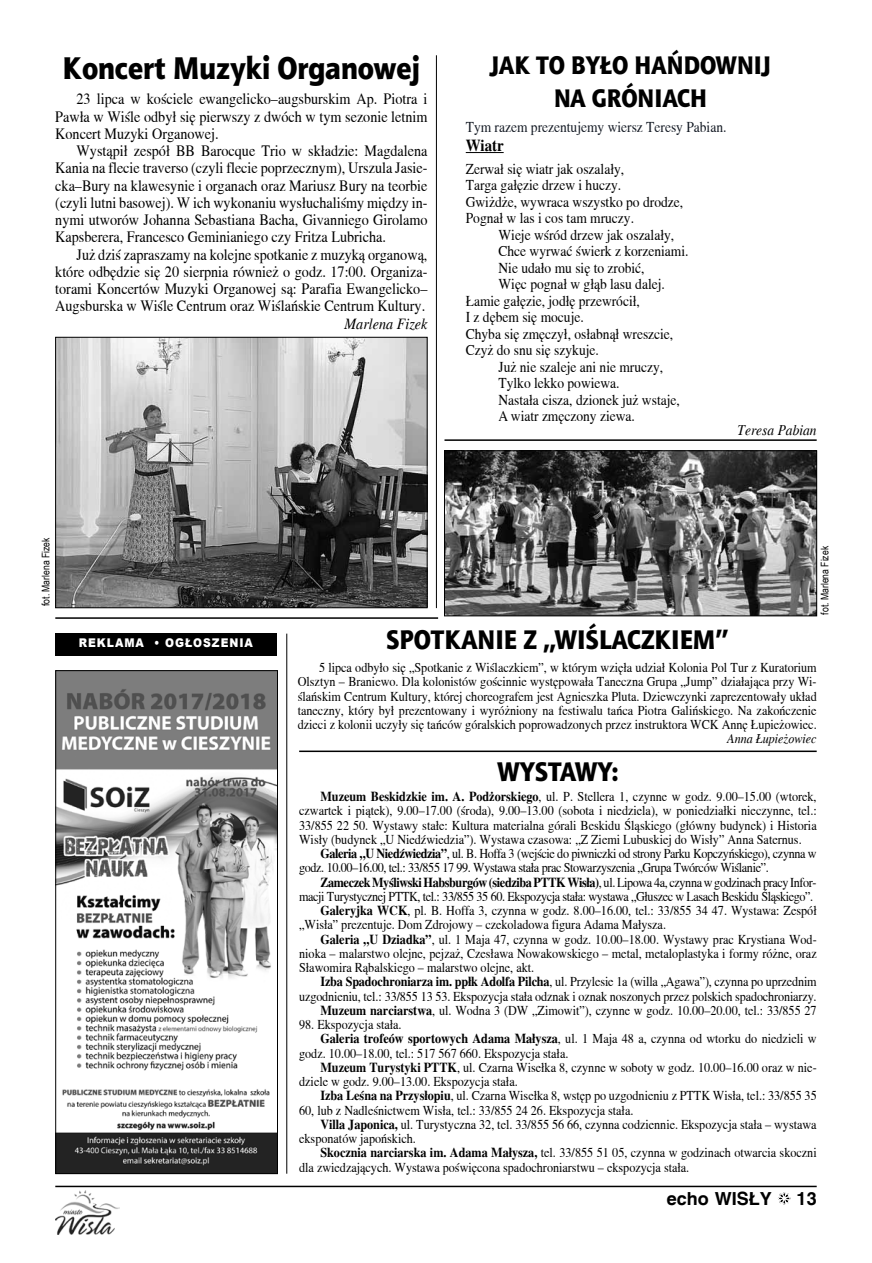
<style>
.page{position:relative;width:872px;height:1263px;background:#fff}
.page>*{position:absolute;margin:0;border:0;box-sizing:border-box;transform-origin:0 0}
.t1{font:31.5px "Aerton TTEFN Black";color:#000;scale:.9 1}
.t2{font:27px "Aerton TTEFN Black";color:#000;scale:.9 1}
.t3{font:25.5px/32.4px "Aerton TTEFN Black";color:#000;text-align:center;scale:.9 1}
.t4{font:700 18px "Switzerland";color:#000}
.t5{font:700 16.5px "Toronto";color:#000;scale:.9 1}
.t6{font:15.75px/17.2px "Toronto";color:#000;text-align:justify;scale:.9 1}
.t7{font:italic 15.75px "Toronto";color:#000;scale:.9 1}
.t8{font:15px/16.5px "Toronto";color:#000;scale:.9 1}
.t9{font:15px "Toronto";color:#151b25;scale:.9 1}
.t10{font:italic 15px "Toronto";color:#000;scale:.9 1}
.t11{font:13.5px/14.2px "Toronto";color:#000;text-align:justify;scale:.9 1}
.t12{font:13.5px/14.2px "Toronto";letter-spacing:-.03em;color:#000;scale:.9 1}
.t13{font:700 13.5px "Toronto";letter-spacing:-.03em;color:#000;scale:.9 1}
.t14{font:italic 13.5px "Toronto";color:#000;scale:.9 1}
.t15{font:900 12px "Arial";letter-spacing:.09em;color:#fff;scale:.9 1}
.t16{font:10.5px "Arial Narrow";color:#000}
.s1{font-weight:700}
.s2{font-weight:400}
.s3{color:#fff}
</style>
<div class="page">
<hr style="left:55px;top:1186px;width:761px;height:1px;background:#000">
<svg style="left:778px;top:1192px;width:12px;height:13px"></svg>
<img style="left:55px;top:1191px;width:64px;height:43px">
<div style="left:55px;top:633px;width:221px;height:22px;background:#000"></div>
<hr style="left:55px;top:617px;width:383px;height:2px;background:#000">
<img style="left:57px;top:672px;width:219px;height:500px">
<div style="left:55px;top:670px;width:223px;height:504px;border:1px solid #000"></div>
<hr style="left:466px;top:152px;width:37px;height:1px;background:#000">
<img style="left:57px;top:339px;width:368px;height:267px">
<div style="left:55px;top:337px;width:372px;height:271px;border:1px solid #000"></div>
<hr style="left:286px;top:634px;width:1px;height:540px;background:#000">
<hr style="left:299px;top:750px;width:517px;height:2px;background:#000">
<hr style="left:436px;top:55px;width:1px;height:553px;background:#000">
<hr style="left:444px;top:439px;width:372px;height:2px;background:#000">
<img style="left:446px;top:452px;width:369px;height:162px">
<div style="left:444px;top:450px;width:373px;height:166px;border:1px solid #000"></div>
<h1 class="t1" style="left:63px;top:48px;width:399px">Koncert Muzyki Organowej</h1>
<p class="t6" style="left:55px;top:90px;width:415px;text-indent:21px">23 lipca w kościele ewangelicko–augsburskim Ap. Piotra i Pawła w Wiśle odbył się pierwszy z dwóch w tym sezonie letnim Koncert Muzyki Organowej.</p>
<p class="t6" style="left:55px;top:142px;width:415px;text-indent:21px">Wystąpił zespół BB Barocque Trio w składzie: Magdalena Kania na flecie traverso (czyli flecie poprzecznym), Urszula Jasie&shy;cka–Bury na klawesynie i organach oraz Mariusz Bury na teorbie (czyli lutni basowej). W ich wykonaniu wysłuchaliśmy między in&shy;nymi utworów Johanna Sebastiana Bacha, Givanniego Girolamo Kapsberera, Francesco Geminianiego czy Fritza Lubricha.</p>
<p class="t6" style="left:55px;top:246px;width:415px;text-indent:21px">Już dziś zapraszamy na kolejne spotkanie z muzyką organową, które odbędzie się 20 sierpnia również o godz. 17:00. Organiza&shy;torami Koncertów Muzyki Organowej są: Parafia Ewangelicko– Augsburska w Wiśle Centrum oraz Wiślańskie Centrum Kultury.</p>
<p class="t7" style="left:344px;top:315px;width:94px">Marlena Fizek</p>
<h3 class="t3" style="left:490px;top:49px;width:314px">JAK TO BYŁO HAŃDOWNIJ<br>NA GRÓNIACH</h3>
<p class="t9" style="left:466px;top:118px;width:291px">Tym razem prezentujemy wiersz Teresy Pabian.</p>
<p class="t5" style="left:466px;top:136px;width:44px">Wiatr</p>
<p class="t8" style="left:466px;top:160px;width:243px">Zerwał się wiatr jak oszalały,<br>Targa gałęzie drzew i huczy.<br>Gwiżdże, wywraca wszystko po drodze,<br>Pognał w las i cos tam mruczy.</p>
<p class="t8" style="left:498px;top:226px;width:197px">Wieje wśród drzew jak oszalały,</p>
<p class="t8" style="left:498px;top:243px;width:213px">Chce wyrwać świerk z korzeniami.</p>
<p class="t8" style="left:498px;top:259px;width:164px">Nie udało mu się to zrobić,</p>
<p class="t8" style="left:498px;top:276px;width:186px">Więc pognał w głąb lasu dalej.</p>
<p class="t8" style="left:466px;top:292px;width:195px">Łamie gałęzie, jodłę przewrócił,</p>
<p class="t8" style="left:466px;top:309px;width:133px">I z dębem się mocuje.</p>
<p class="t8" style="left:466px;top:325px;width:232px">Chyba się zmęczył, osłabnął wreszcie,</p>
<p class="t8" style="left:466px;top:342px;width:149px">Czyż do snu się szykuje.</p>
<p class="t8" style="left:498px;top:358px;width:185px">Już nie szaleje ani nie mruczy,</p>
<p class="t8" style="left:498px;top:375px;width:136px">Tylko lekko powiewa.</p>
<p class="t8" style="left:498px;top:391px;width:203px">Nastała cisza, dzionek już wstaje,</p>
<p class="t8" style="left:498px;top:408px;width:153px">A wiatr zmęczony ziewa.</p>
<p class="t10" style="left:737px;top:421px;width:89px">Teresa Pabian</p>
<p class="t16" style="left:38px;top:606px;width:70px;rotate:-90deg">fot. Marlena Fizek</p>
<p class="t16" style="left:817px;top:614px;width:70px;rotate:-90deg">fot. Marlena Fizek</p>
<p class="t15" style="left:79px;top:634px;width:195px">REKLAMA • OGŁOSZENIA</p>
<h2 class="t2" style="left:386px;top:623px;width:382px">SPOTKANIE Z „WIŚLACZKIEM”</h2>
<p class="t11" style="left:298px;top:660px;width:578px;text-indent:21px">5 lipca odbyło się „Spotkanie z Wiślaczkiem”, w którym wzięła udział Kolonia Pol Tur z Kuratorium Olsztyn – Braniewo. Dla kolonistów gościnnie występowała Taneczna Grupa „Jump” działająca przy Wi&shy;ślańskim Centrum Kultury, której choreografem jest Agnieszka Pluta. Dziewczynki zaprezentowały układ taneczny, który był prezentowany i wyróżniony na festiwalu tańca Piotra Galińskiego. Na zakończenie dzieci z kolonii uczyły się tańców góralskich poprowadzonych przez instruktora WCK Annę Łupieżowiec.</p>
<p class="t14" style="left:727px;top:731px;width:101px">Anna Łupieżowiec</p>
<h2 class="t2" style="left:497px;top:755px;width:137px">WYSTAWY:</h2>
<p class="t11" style="left:299px;top:789px;width:576px;text-indent:21px"><span class="s1">Muzeum Beskidzkie im. A. Podżorskiego</span>, ul. P. Stellera 1, czynne w godz. 9.00–15.00 (wtorek, czwartek i piątek), 9.00–17.00 (środa), 9.00–13.00 (sobota i niedziela), w poniedziałki nieczynne, tel.:<br>33/855 22 50. Wystawy stałe: Kultura materialna górali Beskidu Śląskiego (główny budynek) i Historia Wisły (budynek „U Niedźwiedzia”). Wystawa czasowa: „Z Ziemi Lubuskiej do Wisły” Anna Saternus.</p>
<p class="t12" style="left:299px;top:846px;width:576px;text-indent:21px"><span class="s1">Galeria „U Niedźwiedzia”</span>, ul. B. Hoffa 3 (wejście do piwniczki od strony Parku Kopczyńskiego), czynna w godz. 10.00–16.00, tel.: 33/855 17 99. Wystawa stała prac Stowarzyszenia „Grupa Twórców Wiślanie”.</p>
<p class="t13" style="left:320px;top:874px;width:553px">Zameczek Myśliwski Habsburgów (siedziba PTTK Wisła)<span class="s2">, ul. Lipowa 4a, czynna w godzinach pracy Infor-</span></p>
<p class="t12" style="left:299px;top:889px;width:573px">macji Turystycznej PTTK, tel.: 33/855 35 60. Ekspozycja stała: wystawa „Głuszec w Lasach Beskidu Śląskiego”.</p>
<p class="t11" style="left:320px;top:903px;width:553px"><span class="s1">Galeryjka WCK</span>, pl. B. Hoffa 3, czynna w godz. 8.00–16.00, tel.: 33/855 34 47. Wystawa: Zespół</p>
<p class="t11" style="left:299px;top:917px;width:409px">„Wisła” prezentuje. Dom Zdrojowy – czekoladowa figura Adama Małysza.</p>
<p class="t11" style="left:320px;top:932px;width:553px"><span class="s1">Galeria „U Dziadka”</span>, ul. 1 Maja 47, czynna w godz. 10.00–18.00. Wystawy prac Krystiana Wod-</p>
<p class="t11" style="left:299px;top:946px;width:576px">nioka – malarstwo olejne, pejzaż, Czesława Nowakowskiego – metal, metaloplastyka i formy różne, oraz</p>
<p class="t11" style="left:299px;top:960px;width:263px">Sławomira Rąbalskiego – malarstwo olejne, akt.</p>
<p class="t11" style="left:320px;top:975px;width:553px"><span class="s1">Izba Spadochroniarza im. ppłk Adolfa Pilcha</span>, ul. Przylesie 1a (willa „Agawa”), czynna po uprzednim</p>
<p class="t11" style="left:299px;top:989px;width:576px">uzgodnieniu, tel.:<span class="s3">:</span>33/855 13 53. Ekspozycja stała odznak i oznak noszonych przez polskich spadochroniarzy.</p>
<p class="t11" style="left:320px;top:1003px;width:553px"><span class="s1">Muzeum narciarstwa</span>, ul. Wodna 3 (DW „Zimowit”), czynne w godz. 10.00–20.00, tel.: 33/855 27</p>
<p class="t11" style="left:299px;top:1017px;width:115px">98. Ekspozycja stała.</p>
<p class="t11" style="left:320px;top:1032px;width:553px"><span class="s1">Galeria trofeów sportowych Adama Małysza</span>, ul. 1 Maja 48 a, czynna od wtorku do niedzieli w</p>
<p class="t11" style="left:299px;top:1046px;width:301px">godz. 10.00–18.00, tel.: 517 567 660. Ekspozycja stała.</p>
<p class="t11" style="left:320px;top:1060px;width:553px"><span class="s1">Muzeum Turystyki PTTK</span>, ul. Czarna Wisełka 8, czynne w soboty w godz. 10.00–16.00 oraz w nie-</p>
<p class="t11" style="left:299px;top:1074px;width:244px">dziele w godz. 9.00–13.00. Ekspozycja stała.</p>
<p class="t11" style="left:320px;top:1089px;width:553px"><span class="s1">Izba Leśna na Przysłopiu</span>, ul. Czarna Wisełka 8, wstęp po uzgodnieniu z PTTK Wisła, tel.: 33/855 35</p>
<p class="t11" style="left:299px;top:1103px;width:373px">60, lub z Nadleśnictwem Wisła, tel.: 33/855 24 26. Ekspozycja stała.</p>
<p class="t11" style="left:320px;top:1117px;width:553px"><span class="s1">Villa Japonica,</span> ul. Turystyczna 32, tel. 33/855 56 66, czynna codziennie. Ekspozycja stała – wystawa</p>
<p class="t11" style="left:299px;top:1131px;width:131px">eksponatów japońskich.</p>
<p class="t11" style="left:320px;top:1146px;width:553px"><span class="s1">Skocznia narciarska im. Adama Małysza,</span> tel. 33/855 51 05, czynna w godzinach otwarcia skoczni</p>
<p class="t11" style="left:299px;top:1160px;width:435px">dla zwiedzających. Wystawa poświęcona spadochroniarstwu – ekspozycja stała.</p>
<h3 class="t4" style="left:667px;top:1187px;width:107px">echo WISŁY</h3>
<h3 class="t4" style="left:796px;top:1187px;width:22px">13</h3>
</div>
